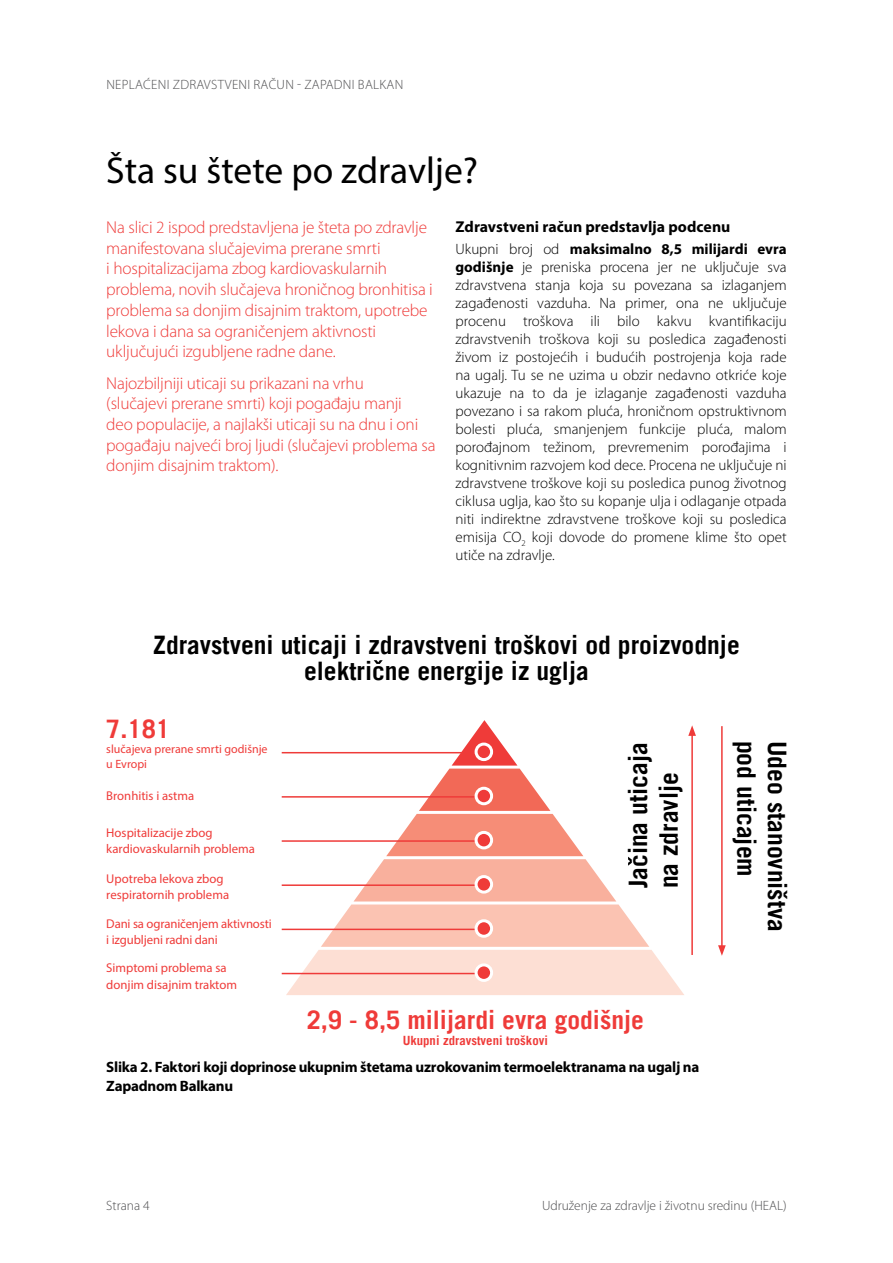
<style>
.page{position:relative;width:893px;height:1263px;background:#fff}
.page>*{position:absolute;margin:0;border:0;box-sizing:border-box;transform-origin:0 0}
.t1{font:37.5px "Myriad Pro";color:#000}
.t2{font:700 25.5px/30.6px "Trade Gothic LT";color:#000}
.t3{font:700 25.5px "Trade Gothic LT";color:#ef3b39}
.t4{font:300 17.25px/20.7px "Myriad Pro";letter-spacing:-.01em;color:#ef3b39}
.t5{font:700 15.75px "Myriad Pro";letter-spacing:.005em;color:#000}
.t6{font:300 15px/18px "Myriad Pro";color:#000;text-align:justify}
.t7{font:700 15px/19.5px "Myriad Pro";letter-spacing:-.015em;color:#000}
.t8{font:300 13.5px "Myriad Pro";color:#4d4d4f}
.t9{font:300 13.5px "Myriad Pro";letter-spacing:.02em;color:#4d4d4f}
.t10{font:12.75px/16.5px "Myriad Pro";color:#ef3b39}
.t11{font:700 12.75px "Trade Gothic LT";color:#ef3b39}
.t12{font:12px/15px "Myriad Pro";color:#ef3b39}
.s1{font-weight:700}
</style>
<div class="page">
<hr style="left:282px;top:752px;width:199px;height:1px;background:#ef3b39">
<hr style="left:282px;top:796px;width:199px;height:2px;background:#ef3b39">
<hr style="left:282px;top:840px;width:199px;height:2px;background:#ef3b39">
<hr style="left:282px;top:884px;width:199px;height:2px;background:#ef3b39">
<hr style="left:282px;top:929px;width:199px;height:1px;background:#ef3b39">
<hr style="left:282px;top:973px;width:199px;height:1px;background:#ef3b39">
<hr style="left:721px;top:726px;width:2px;height:221px;background:#ef3b39">
<svg style="left:718px;top:945px;width:8px;height:11px"></svg>
<svg style="left:286px;top:720px;width:410px;height:275px"></svg>
<svg style="left:374px;top:660px;width:9px;height:4px"></svg>
<p class="t9" style="left:106px;top:77px;width:289px">Neplaćen i zdravstven i račun - ZapadnI Balkan</p>
<h1 class="t1" style="left:106px;top:148px;width:373px">Šta su štete po zdravlje?</h1>
<p class="t4" style="left:106px;top:217px;width:328px">Na slici 2 ispod predstavljena je šteta po zdravlje manifestovana slučajevima prerane smrti<br>i hospitalizacijama zbog kardiovaskularnih problema, novih slučajeva hroničnog bronhitisa i problema sa donjim disajnim traktom, upotrebe lekova i dana sa ograničenjem aktivnosti uključujući izgubljene radne dane.</p>
<p class="t4" style="left:106px;top:373px;width:331px">Najozbiljniji uticaji su prikazani na vrhu<br>(slučajevi prerane smrti) koji pogađaju manji<br>deo populacije, a najlakši uticaji su na dnu i oni pogađaju najveći broj ljudi (slučajevi problema sa donjim disajnim traktom).</p>
<p class="t5" style="left:455px;top:216px;width:276px">Zdravstveni račun predstavlja podcenu</p>
<p class="t6" style="left:455px;top:240px;width:333px">Ukupni broj od <span class="s1">maksimalno 8,5 milijardi evra godišnje</span> je preniska procena jer ne uključuje sva zdravstvena stanja koja su povezana sa izlaganjem zagađenosti vazduha. Na primer, ona ne uključuje procenu troškova ili bilo kakvu kvantifikaciju zdravstvenih troškova koji su posledica zagađenosti živom iz postojećih i budućih postrojenja koja rade na ugalj. Tu se ne uzima u obzir nedavno otkriće koje ukazuje na to da je izlaganje zagađenosti vazduha povezano i sa rakom pluća, hroničnom opstruktivnom bolesti pluća, smanjenjem funkcije pluća, malom porođajnom težinom, prevremenim porođajima i kognitivnim razvojem kod dece. Procena ne uključuje ni zdravstvene troškove koji su posledica punog životnog ciklusa uglja, kao što su kopanje ulja i odlaganje otpada niti indirektne zdravstvene troškove koji su posledica emisija CO<sub>2</sub> koji dovode do promene klime što opet utiče na zdravlje.</p>
<h2 class="t2" style="left:153px;top:632px;width:588px;line-height:25.5px;text-align:center">Zdravstveni uticaji i zdravstveni troškovi od proizvodnje elektricne energije iz uglja</h2>
<h2 class="t3" style="left:106px;top:713px;width:65px">7.181</h2>
<p class="t12" style="left:106px;top:741px;width:163px">slučajeva prerane smrti godišnje u Evropi</p>
<p class="t10" style="left:106px;top:787px;width:89px">Bronhitis i astma</p>
<p class="t10" style="left:106px;top:824px;width:150px">Hospitalizacije zbog kardiovaskularnih problema</p>
<p class="t10" style="left:106px;top:870px;width:124px">Upotreba lekova zbog respiratornih problema</p>
<p class="t10" style="left:106px;top:915px;width:167px">Dani sa ograničenjem aktivnosti i izgubljeni radni dani</p>
<p class="t10" style="left:106px;top:959px;width:132px">Simptomi problema sa donjim disajnim traktom</p>
<h2 class="t2" style="left:622px;top:888px;width:147px;rotate:-90deg">Jacina uticaja na zdravlje</h2>
<h2 class="t2" style="left:762px;top:741px;width:138px;rotate:90deg">pod uticajem</h2>
<h2 class="t2" style="left:793px;top:741px;width:193px;rotate:90deg">Udeo stanovništva</h2>
<h2 class="t3" style="left:307px;top:1004px;width:339px">2,9 - 8,5 milijardi evra godišnje</h2>
<p class="t11" style="left:403px;top:1033px;width:147px">Ukupni zdravstveni troškovi</p>
<p class="t7" style="left:106px;top:1056px;width:594px">Slika 2. Faktori koji doprinose ukupnim štetama uzrokovanim termoelektranama na ugalj na<br>Zapadnom Balkanu</p>
<p class="t8" style="left:106px;top:1198px;width:45px">Strana 4</p>
<p class="t8" style="left:542px;top:1198px;width:246px">Udruženje za zdravlje i životnu sredinu (HEAL)</p>
</div>
